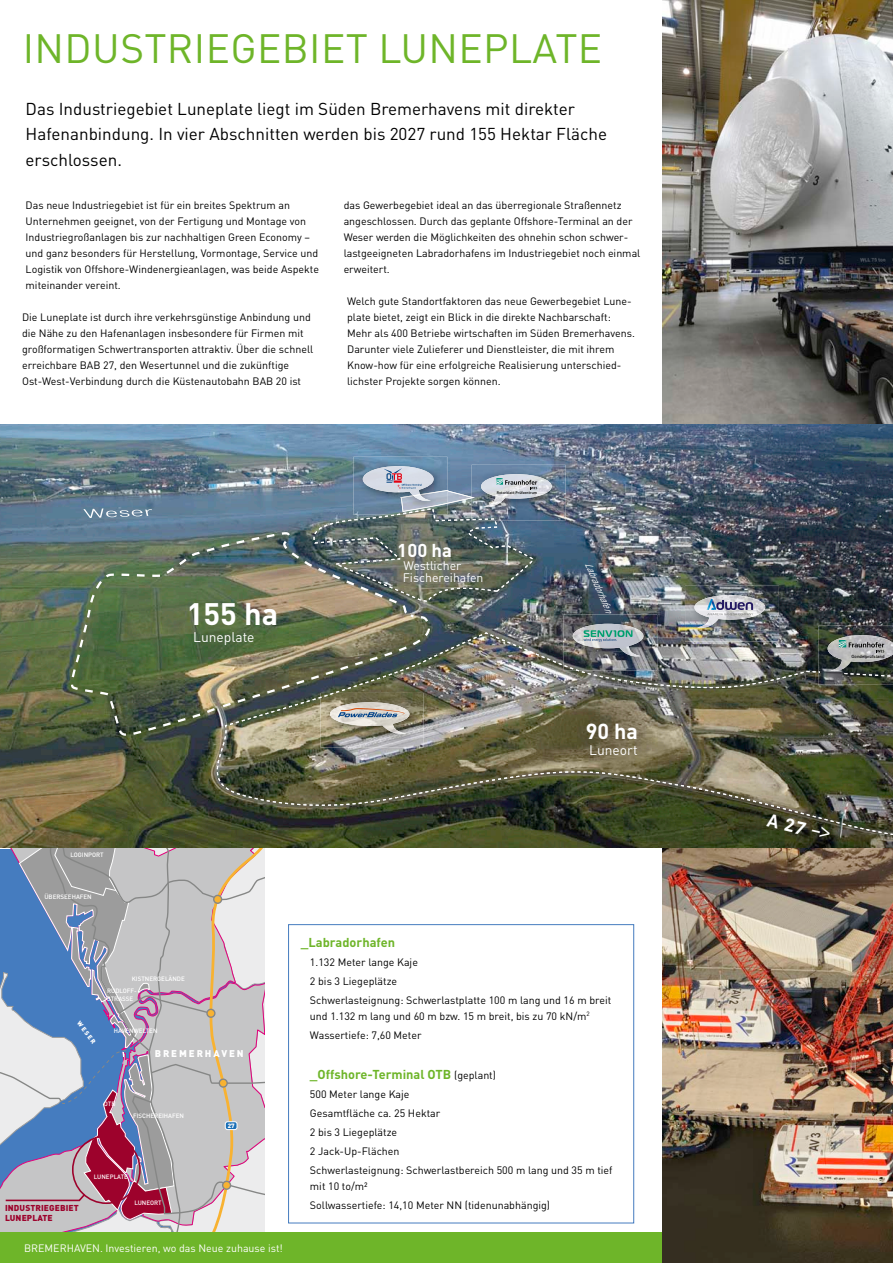
<style>
.page{position:relative;width:893px;height:1263px;background:#fff}
.page>*{position:absolute;margin:0;border:0;box-sizing:border-box;transform-origin:0 0}
.t1{font:40.5px "DINOT";letter-spacing:.01em;color:#6eb529}
.t2{font:700 30.75px "DINOT";color:#fff}
.t3{font:700 21.45px "DINOT";color:#fff}
.t4{font:700 18.45px "DINOT";color:#fff}
.t5{font:700 18.45px "Corporate SBQ";color:#fff}
.t6{font:17.1px/25.5px "DINOT";color:#000}
.t7{font:13.8px "DINOT";color:#fff}
.t8{font:700 12.75px "DINOT";color:#6eb529}
.t9{font:12.3px/12.3px "DINOT";color:#fff}
.t10{font:10.65px/15.9px "DINOT";color:#000}
.t11{font:10.65px "DINOT";color:#fff}
.t12{font:italic 9.9px "Corporate SBQ";color:#fff;scale:.87 1}
.t13{font:900 9.75px "DINOT";letter-spacing:.2em;color:#fff}
.t14{font:900 8.55px/10.6px "DINOT";letter-spacing:.01em;color:#9d022c}
.t15{font:500 6.3px/7.5px "DINOT";color:#fff}
.t16{font:900 6.3px "DINOT";color:#fff}
.t17{font:500 4.35px "Corporate SBQ";color:#000}
.t18{font:500 3.9px "Corporate SBQ";letter-spacing:.01em;color:#000}
.s1{font-weight:400;font-size:10.65px;color:#000}
</style>
<div class="page">
<div style="left:288px;top:924px;width:346px;height:299px;border:1px solid #457cbf"></div>
<div style="left:0;top:1233px;width:661px;height:30px;background:#6eb529"></div>
<img style="left:0;top:425px;width:893px;height:422px">
<img style="left:71px;top:532px;width:359px;height:204px">
<img style="left:217px;top:632px;width:676px;height:205px">
<img style="left:353px;top:457px;width:94px;height:11px">
<img style="left:363px;top:466px;width:71px;height:2px">
<img style="left:472px;top:465px;width:93px;height:56px">
<img style="left:537px;top:474px;width:15px;height:33px">
<img style="left:313px;top:468px;width:224px;height:134px">
<img style="left:321px;top:693px;width:102px;height:55px">
<svg style="left:321px;top:693px;width:12px;height:5px"></svg>
<img style="left:330px;top:702px;width:79px;height:32px">
<svg style="left:338px;top:708px;width:68px;height:9px"></svg>
<img style="left:563px;top:614px;width:94px;height:56px">
<img style="left:564px;top:665px;width:15px;height:5px">
<img style="left:573px;top:624px;width:70px;height:32px">
<svg style="left:584px;top:630px;width:48px;height:12px"></svg>
<img style="left:685px;top:586px;width:94px;height:56px">
<img style="left:694px;top:595px;width:71px;height:33px">
<svg style="left:706px;top:599px;width:47px;height:16px"></svg>
<img style="left:818px;top:626px;width:75px;height:59px">
<img style="left:844px;top:673px;width:49px;height:4px">
<img style="left:828px;top:635px;width:65px;height:36px">
<svg style="left:839px;top:640px;width:45px;height:12px"></svg>
<svg style="left:83px;top:508px;width:69px;height:10px"></svg>
<img style="left:663px;top:0;width:230px;height:423px">
<img style="left:663px;top:849px;width:230px;height:414px">
<svg style="left:0;top:849px;width:265px;height:383px;background:#acadbd"></svg>
<h1 class="t1" style="left:23px;top:23px;width:121px">Industriegebiet</h1>
<h1 class="t1" style="left:378px;top:23px;width:154px">Luneplate</h1>
<h3 class="t6" style="left:26px;top:95px;width:583px">Das Industriegebiet Luneplate liegt im Süden Bremerhavens mit direkter<br>Hafenanbindung. In vier Abschnitten werden bis 2027 rund 155 Hektar Fläche erschlossen.</h3>
<p class="t10" style="left:26px;top:197px;width:295px">Das neue Industriegebiet ist für ein breites Spektrum an<br>U nternehmen geeignet, von der Fertigung und Montage von Industriegroßanlagen bis zur nachhaltigen Green Economy – und ganz besonders für Herstellung, Vormontage, Service und Logistik von Offshore-Windenergieanlagen, was beide Aspekte miteinander vereint.</p>
<p class="t10" style="left:22px;top:309px;width:293px">Die Luneplate ist durch ihre verkehrsgünstige Anbindung und die Nähe zu den Hafenanlagen insbesondere für Firmen mit großformatigen Schwertransporten attraktiv. Über die schnell erreichbare BAB 27, den Wesertunnel und die zukünftige Ost-West-Verbindung durch die Küstenautobahn BAB 20 ist</p>
<p class="t10" style="left:344px;top:197px;width:298px">das Gewerbegebiet ideal an das überregionale Straßennetz angeschlossen. Durch das geplante Offshore-Terminal an der Weser werden die Möglichkeiten des ohnehin schon schwer&shy;lastgeeigneten Labradorhafens im Industriegebiet noch einmal erweitert.</p>
<p class="t10" style="left:347px;top:293px;width:289px">Welch gute Standortfaktoren das neue Gewerbegebiet Lune&shy;plate bietet, zeigt ein Blick in die direkte Nachbarschaft:<br>Mehr als 400 Betriebe wirtschaften im Süden Bremerhavens.<br>Darunter viele Zulieferer und Dienstleister, die mit ihrem Know-how für eine erfolgreiche Realisierung unterschied&shy;lichster Projekte sorgen können.</p>
<p class="t15" style="left:70px;top:850px;width:35px">LOGINPORT</p>
<p class="t15" style="left:44px;top:893px;width:49px">ÜBERSEEHAFEN</p>
<h2 class="t2" style="left:187px;top:594px;width:93px">155 ha</h2>
<p class="t7" style="left:193px;top:628px;width:63px">Luneplate</p>
<p class="t18" style="left:497px;top:490px;width:42px">Rotorblatt Prüfzentrum</p>
<h3 class="t4" style="left:397px;top:538px;width:56px">100 ha</h3>
<p class="t9" style="left:403px;top:559px;width:82px">Westlicher<br>Fischereihafen</p>
<p class="t12" style="left:594px;top:560px;width:63px;rotate:67deg">Labradorhafen</p>
<h3 class="t3" style="left:586px;top:717px;width:54px">90 ha</h3>
<p class="t7" style="left:589px;top:742px;width:50px">Luneort</p>
<p class="t15" style="left:132px;top:974px;width:55px">KISTNERGELÄNDE</p>
<p class="t16" style="left:82px;top:1019px;width:27px;rotate:53deg">WESER</p>
<p class="t15" style="left:107px;top:987px;width:31px">RUDLOFF-<br>STRASSE</p>
<p class="t15" style="left:114px;top:1027px;width:45px">HAVENWELTEN</p>
<p class="t13" style="left:155px;top:1046px;width:91px">BREMERHAVEN</p>
<p class="t15" style="left:133px;top:1111px;width:52px">FISCHEREIHAFEN</p>
<p class="t16" style="left:228px;top:1121px;width:8px">27</p>
<p class="t14" style="left:5px;top:1202px;width:75px">INDUSTRIEGEBIET<br>LUNEPLATE</p>
<p class="t15" style="left:94px;top:1173px;width:36px">LUNEPLATE</p>
<p class="t15" style="left:134px;top:1199px;width:29px">LUNEORT</p>
<p class="t11" style="left:24px;top:1241px;width:260px">BREM ERHAVEN. Investieren, wo das Neue zuhause ist!</p>
<p class="t8" style="left:301px;top:934px;width:96px">_Labradorhafen</p>
<p class="t10" style="left:310px;top:952px;width:303px;line-height:19px">1.132 Meter lange Kaje<br>2 bis 3 Liegeplätze<br>Schwerlasteignung: Schwerlastplatte 100 m lang und 16 m breit</p>
<p class="t10" style="left:310px;top:1006px;width:281px;line-height:19px">und 1.132 m lang und 60 m bzw. 15 m breit, bis zu 70 kN/m<sup>2<br></sup>Wassertiefe: 7,60 M eter</p>
<p class="t8" style="left:310px;top:1066px;width:188px">_Offshore-Terminal OTB <span class="s1">(geplant)</span></p>
<p class="t10" style="left:310px;top:1084px;width:304px;line-height:19px">500 M eter lange Kaje<br>Gesamtfläche ca. 25 Hektar<br>2 bis 3 Liegeplätze<br>2 Jack-U p-Flächen<br>Schwerlasteignung: Schwerlastbereich 500 m lang und 35 m tief</p>
<p class="t10" style="left:310px;top:1176px;width:242px;line-height:19px">mit 10 to/m²<br>Sollwassertiefe: 14,10 Meter NN (tidenunabhängig)</p>
<p class="t17" style="left:852px;top:654px;width:34px">Gondelprüfstand</p>
<h3 class="t5" style="left:770px;top:809px;width:65px;rotate:13deg">A 27 –&gt;</h3>
</div>
